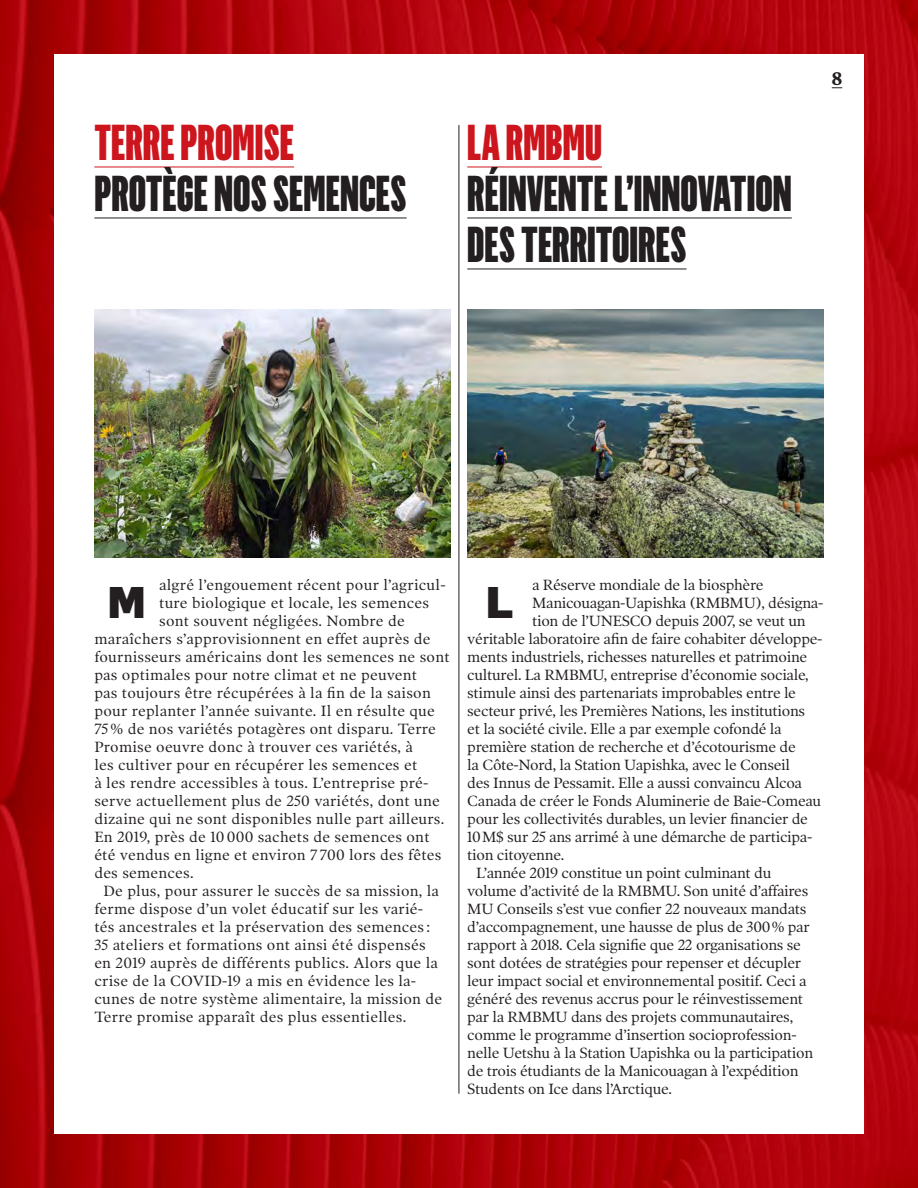
<style>
.page{position:relative;width:918px;height:1188px;background:#fff}
.page>*{position:absolute;margin:0;border:0;box-sizing:border-box;transform-origin:0 0}
.Titre{font:900 49.5px/51px "Flama Ultracondensed";color:#231f20}
.t1{font:900 43.5px "Flama";color:#231f20}
.t2{font:700 18px "Poynter OS Text One L";color:#231f20}
.Texte_-_indent{font:15px/18px "Poynter OS Text One L";letter-spacing:-.02em;color:#231f20}
.Texte_-_indent-2{font:15px/18px "Poynter OS Text One L";letter-spacing:.015em;color:#231f20}
.s1{color:#cd151d}
</style>
<div class="page">
<img style="left:0;top:0;width:918px;height:1188px">
<div style="left:54px;top:54px;width:810px;height:1080px;background:#fff"></div>
<hr style="left:94px;top:166px;width:200px;height:1px;background:#cd151d">
<hr style="left:94px;top:217px;width:313px;height:1px;background:#231f20">
<hr style="left:467px;top:166px;width:135px;height:1px;background:#cd151d">
<hr style="left:467px;top:217px;width:325px;height:1px;background:#231f20">
<hr style="left:467px;top:268px;width:220px;height:1px;background:#231f20">
<hr style="left:459px;top:125px;width:1px;height:969px;background:#231f20">
<img style="left:94px;top:310px;width:357px;height:248px">
<img style="left:467px;top:310px;width:356px;height:248px">
<p class="Titre" style="left:94px;top:117px;width:314px"><span class="s1">TERRE PROMISE<br></span>PROTÈGE NOS SEMENCES</p>
<p class="Titre" style="left:467px;top:117px;width:326px"><span class="s1">LA RMBMU<br></span>RÉINVENTE L’INNOVATION<br>DES TERRITOIRES</p>
<p class="t2" style="left:832px;top:67px;width:12px">8</p>
<p class="Texte_-_indent-2" style="left:159px;top:575px;width:288px">algré l’engouement récent pour l’agricul-</p>
<p class="Texte_-_indent-2" style="left:159px;top:593px;width:271px">ture biologique et locale, les semences</p>
<p class="Texte_-_indent-2" style="left:159px;top:611px;width:247px">sont souvent négligées. Nombre de</p>
<p class="Texte_-_indent-2" style="left:94px;top:629px;width:338px">maraîchers s’approvisionnent en effet auprès de</p>
<p class="Texte_-_indent-2" style="left:94px;top:647px;width:357px">fournisseurs américains dont les semences ne sont</p>
<p class="Texte_-_indent-2" style="left:94px;top:665px;width:324px">pas optimales pour notre climat et ne peuvent</p>
<p class="Texte_-_indent-2" style="left:94px;top:683px;width:338px">pas toujours être récupérées à la fin de la saison</p>
<p class="Texte_-_indent-2" style="left:94px;top:701px;width:342px">pour replanter l’année suivante. Il en résulte que</p>
<p class="Texte_-_indent-2" style="left:94px;top:719px;width:343px">75 % de nos variétés potagères ont disparu. Terre</p>
<p class="Texte_-_indent-2" style="left:94px;top:737px;width:320px">Promise oeuvre donc à trouver ces variétés, à</p>
<p class="Texte_-_indent-2" style="left:94px;top:755px;width:324px">les cultiver pour en récupérer les semences et</p>
<p class="Texte_-_indent-2" style="left:94px;top:773px;width:336px">à les rendre accessibles à tous. L’entreprise pré-</p>
<p class="Texte_-_indent-2" style="left:94px;top:791px;width:347px">serve actuellement plus de 250 variétés, dont une</p>
<p class="Texte_-_indent-2" style="left:94px;top:809px;width:352px">dizaine qui ne sont disponibles nulle part ailleurs.</p>
<p class="Texte_-_indent-2" style="left:94px;top:827px;width:337px">En 2019, près de 10 000 sachets de semences ont</p>
<p class="Texte_-_indent-2" style="left:94px;top:845px;width:349px">été vendus en ligne et environ 7 700 lors des fêtes</p>
<p class="Texte_-_indent-2" style="left:94px;top:863px;width:101px">des semences.</p>
<p class="Texte_-_indent-2" style="left:94px;top:881px;width:349px;text-indent:9px">De plus, pour assurer le succès de sa mission, la ferme dispose d’un volet éducatif sur les varié&shy;tés ancestrales et la préservation des semences :<br>35 ateliers et formations ont ainsi été dispensés en 2019 auprès de différents publics. Alors que la crise de la COVID-19 a mis en évidence les la&shy;cunes de notre système alimentaire, la mission de Terre promise apparaît des plus essentielles.</p>
<p class="Texte_-_indent" style="left:532px;top:575px;width:233px">a Réserve mondiale de la biosphère</p>
<p class="Texte_-_indent" style="left:532px;top:593px;width:293px">Manicouagan-Uapishka (RMBMU), désigna-</p>
<p class="Texte_-_indent" style="left:532px;top:611px;width:275px">tion de l’UNESCO depuis 2007, se veut un</p>
<p class="Texte_-_indent" style="left:467px;top:629px;width:357px">véritable laboratoire afin de faire cohabiter développe-</p>
<p class="Texte_-_indent" style="left:467px;top:647px;width:341px">ments industriels, richesses naturelles et patrimoine</p>
<p class="Texte_-_indent" style="left:467px;top:665px;width:343px">culturel. La RMBMU, entreprise d’économie sociale,</p>
<p class="Texte_-_indent" style="left:467px;top:683px;width:330px">stimule ainsi des partenariats improbables entre le</p>
<p class="Texte_-_indent" style="left:467px;top:701px;width:339px">secteur privé, les Premières Nations, les institutions</p>
<p class="Texte_-_indent" style="left:467px;top:719px;width:316px">et la société civile. Elle a par exemple cofondé la</p>
<p class="Texte_-_indent" style="left:467px;top:737px;width:330px">première station de recherche et d’écotourisme de</p>
<p class="Texte_-_indent" style="left:467px;top:755px;width:324px">la Côte-Nord, la Station Uapishka, avec le Conseil</p>
<p class="Texte_-_indent" style="left:467px;top:773px;width:336px">des Innus de Pessamit. Elle a aussi convaincu Alcoa</p>
<p class="Texte_-_indent" style="left:467px;top:791px;width:356px">Canada de créer le Fonds Aluminerie de Baie-Comeau</p>
<p class="Texte_-_indent" style="left:467px;top:809px;width:342px">pour les collectivités durables, un levier financier de</p>
<p class="Texte_-_indent" style="left:467px;top:827px;width:347px">10M$ sur 25 ans arrimé à une démarche de participa-</p>
<p class="Texte_-_indent" style="left:467px;top:845px;width:98px">tion citoyenne.</p>
<p class="Texte_-_indent" style="left:467px;top:863px;width:347px;text-indent:9px">L’année 2019 constitue un point culminant du volume d’activité de la RMBMU. Son unité d’affaires MU Conseils s’est vue confier 22 nouveaux mandats d’accompagnement, une hausse de plus de 300% par rapport à 2018. Cela signifie que 22 organisations se sont dotées de stratégies pour repenser et décupler leur impact social et environnemental positif. Ceci a généré des revenus accrus pour le réinvestissement par la RMBMU dans des projets communautaires, comme le programme d’insertion socioprofession&shy;nelle Uetshu à la Station Uapishka ou la participation de trois étudiants de la Manicouagan à l’expédition Students on Ice dans l’Arctique.</p>
<p class="t1" style="left:108px;top:574px;width:39px">M</p>
<p class="t1" style="left:486px;top:574px;width:29px">L</p>
</div>
